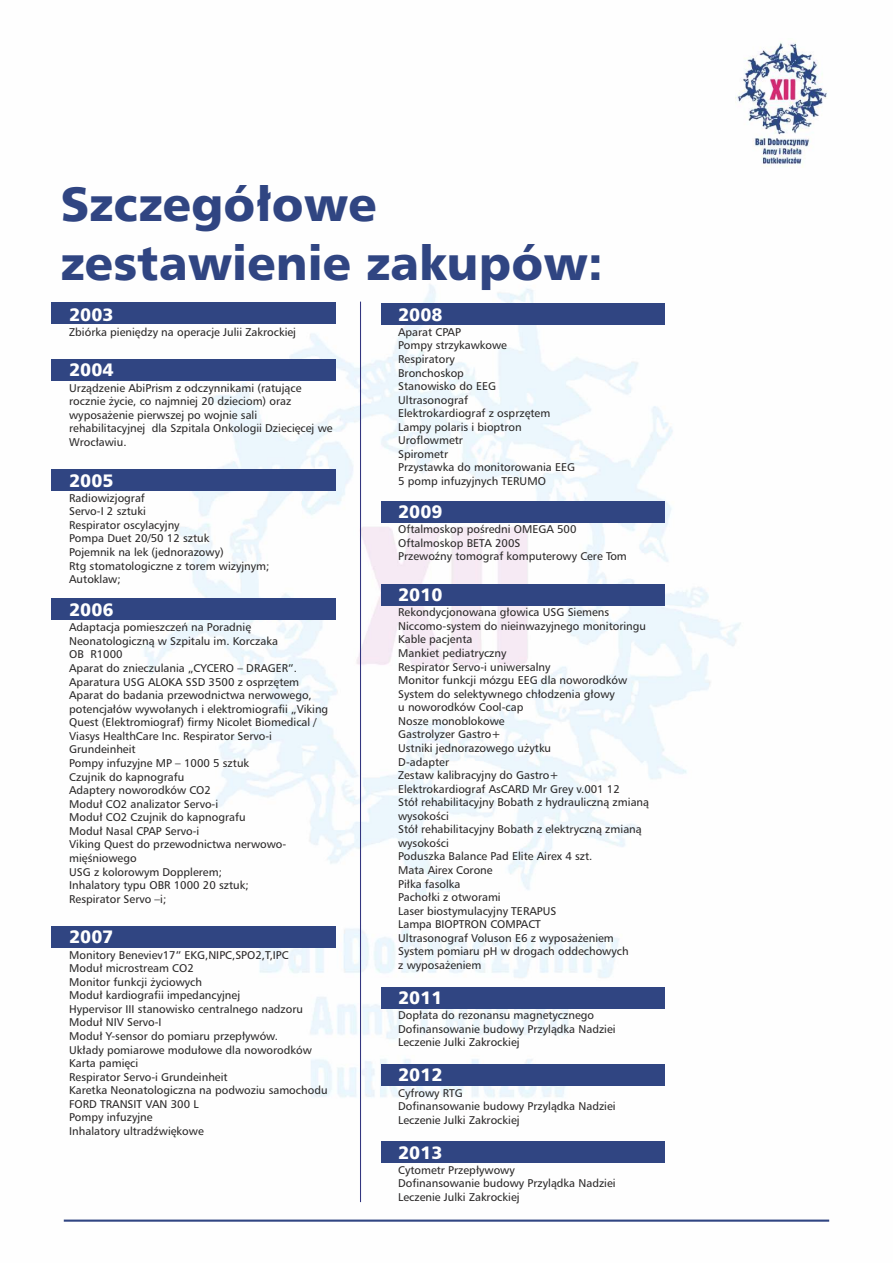
<style>
.page{position:relative;width:893px;height:1263px;background:#fff}
.page>*{position:absolute;margin:0;border:0;box-sizing:border-box;transform-origin:0 0}
.t1{font:48px/58.9px "Humnst 777 Blk EU";color:#304582}
.t2{font:18px "Humnst 777 Blk EU";color:#fff}
.t3{font:11.25px/13.5px "Humnst 777 EU";color:#2b2929}
</style>
<div class="page">
<img style="left:51px;top:97px;width:779px;height:1125px">
<hr style="left:64px;top:1219px;width:765px;height:3px;background:#304582">
<img style="left:736px;top:42px;width:93px;height:126px">
<div style="left:381px;top:1064px;width:284px;height:21px;background:#304582"></div>
<div style="left:381px;top:987px;width:284px;height:21px;background:#304582"></div>
<div style="left:381px;top:584px;width:284px;height:21px;background:#304582"></div>
<div style="left:381px;top:501px;width:284px;height:21px;background:#304582"></div>
<div style="left:381px;top:303px;width:284px;height:21px;background:#304582"></div>
<div style="left:51px;top:926px;width:285px;height:21px;background:#304582"></div>
<div style="left:51px;top:598px;width:285px;height:22px;background:#304582"></div>
<div style="left:51px;top:469px;width:285px;height:21px;background:#304582"></div>
<div style="left:51px;top:359px;width:285px;height:22px;background:#304582"></div>
<div style="left:51px;top:302px;width:285px;height:21px;background:#304582"></div>
<div style="left:381px;top:1141px;width:284px;height:22px;background:#304582"></div>
<hr style="left:360px;top:302px;width:1px;height:900px;background:#333680">
<h1 class="t1" style="left:60px;top:178px;width:544px">Szczegółowe zestawienie zakupów:</h1>
<h2 class="t2" style="left:69px;top:307px;width:46px">2003</h2>
<h2 class="t2" style="left:398px;top:307px;width:46px">2008</h2>
<p class="t3" style="left:69px;top:326px;width:228px">Zbiórka pieniędzy na operacje Julii Zakrockiej</p>
<h2 class="t2" style="left:69px;top:363px;width:46px">2004</h2>
<p class="t3" style="left:69px;top:382px;width:265px">Urządzenie AbiPrism z odczynnikami (ratujące rocznie życie, co najmniej 20 dzieciom) oraz wyposażenie pierwszej po wojnie sali rehabilitacyjnej dla Szpitala Onkologii Dziecięcej we Wrocławiu.</p>
<h2 class="t2" style="left:69px;top:473px;width:46px">2005</h2>
<p class="t3" style="left:69px;top:492px;width:202px">Radiowizjograf<br>Servo-I 2 sztuki<br>Respirator oscylacyjny<br>Pompa Duet 20/50 12 sztuk<br>Pojemnik na lek (jednorazowy)<br>Rtg stomatologiczne z torem wizyjnym;<br>Autoklaw;</p>
<p class="t3" style="left:69px;top:622px;width:261px">Adaptacja pomieszczeń na Poradnię<br>Neonatologiczną w Szpitalu im. Korczaka<br>OB R1000<br>Aparat do znieczulania „CYCERO – DRAGER”.<br>Aparatura USG ALOKA SSD 3500 z osprzętem<br>Aparat do badania przewodnictwa nerwowego, potencjałów wywołanych i elektromiografii „Viking<br>Quest (Elektromiograf) firmy Nicolet Biomedical /<br>Viasys HealthCare Inc. Respirator Servo-i<br>Grundeinheit<br>Pompy infuzyjne MP – 1000 5 sztuk<br>Czujnik do kapnografu<br>Adaptery noworodków CO2<br>Moduł CO2 analizator Servo-i<br>Moduł CO2 Czujnik do kapnografu<br>Moduł Nasal CPAP Servo-i<br>Viking Quest do przewodnictwa nerwowo&shy;mięśniowego<br>USG z kolorowym Dopplerem;<br>Inhalatory typu OBR 1000 20 sztuk;<br>Respirator Servo –i;</p>
<h2 class="t2" style="left:69px;top:603px;width:46px">2006</h2>
<h2 class="t2" style="left:69px;top:930px;width:46px">2007</h2>
<p class="t3" style="left:69px;top:949px;width:260px">Monitory Beneviev17” EKG,NIPC,SPO2,T,IPC<br>Moduł microstream CO2<br>Monitor funkcji życiowych<br>Moduł kardiografii impedancyjnej<br>Hypervisor III stanowisko centralnego nadzoru<br>Moduł NIV Servo-I<br>Moduł Y-sensor do pomiaru przepływów.<br>Układy pomiarowe modułowe dla noworodków<br>Karta pamięci<br>Respirator Servo-i Grundeinheit<br>Karetka Neonatologiczna na podwoziu samochodu<br>FORD TRANSIT VAN 300 L<br>Pompy infuzyjne<br>Inhalatory ultradźwiękowe</p>
<p class="t3" style="left:398px;top:326px;width:178px">Aparat CPAP<br>Pompy strzykawkowe<br>Respiratory<br>Bronchoskop<br>Stanowisko do EEG<br>Ultrasonograf<br>Elektrokardiograf z osprzętem<br>Lampy polaris i bioptron<br>Uroflowmetr<br>Spirometr<br>Przystawka do monitorowania EEG<br>5 pomp infuzyjnych TERUMO</p>
<p class="t3" style="left:398px;top:523px;width:230px">Oftalmoskop pośredni OMEGA 500<br>Oftalmoskop BETA 200S<br>Przewoźny tomograf komputerowy Cere Tom</p>
<h2 class="t2" style="left:398px;top:505px;width:46px">2009</h2>
<h2 class="t2" style="left:398px;top:588px;width:46px">2010</h2>
<p class="t3" style="left:398px;top:606px;width:252px">Rekondycjonowana głowica USG Siemens<br>Niccomo-system do nieinwazyjnego monitoringu<br>Kable pacjenta<br>Mankiet pediatryczny<br>Respirator Servo-i uniwersalny<br>Monitor funkcji mózgu EEG dla noworodków<br>System do selektywnego chłodzenia głowy<br>u noworodków Cool-cap<br>Nosze monoblokowe<br>Gastrolyzer Gastro+<br>Ustniki jednorazowego użytku<br>D-adapter<br>Zestaw kalibracyjny do Gastro+<br>Elektrokardiograf AsCARD Mr Grey v.001 12<br>Stół rehabilitacyjny Bobath z hydrauliczną zmianą wysokości<br>Stół rehabilitacyjny Bobath z elektryczną zmianą wysokości<br>Poduszka Balance Pad Elite Airex 4 szt.<br>Mata Airex Corone<br>Piłka fasolka<br>Pachołki z otworami<br>Laser biostymulacyjny TERAPUS<br>Lampa BIOPTRON COMPACT<br>Ultrasonograf Voluson E6 z wyposażeniem<br>System pomiaru pH w drogach oddechowych<br>z wyposażeniem</p>
<p class="t3" style="left:398px;top:1009px;width:219px">Dopłata do rezonansu magnetycznego<br>Dofinansowanie budowy Przylądka Nadziei<br>Leczenie Julki Zakrockiej</p>
<p class="t3" style="left:398px;top:1087px;width:219px">Cyfrowy RTG<br>Dofinansowanie budowy Przylądka Nadziei<br>Leczenie Julki Zakrockiej</p>
<h2 class="t2" style="left:398px;top:1145px;width:46px">2013</h2>
<p class="t3" style="left:398px;top:1164px;width:219px">Cytometr Przepływowy<br>Dofinansowanie budowy Przylądka Nadziei<br>Leczenie Julki Zakrockiej</p>
<h2 class="t2" style="left:398px;top:990px;width:46px">2011</h2>
<h2 class="t2" style="left:398px;top:1068px;width:46px">2012</h2>
</div>
